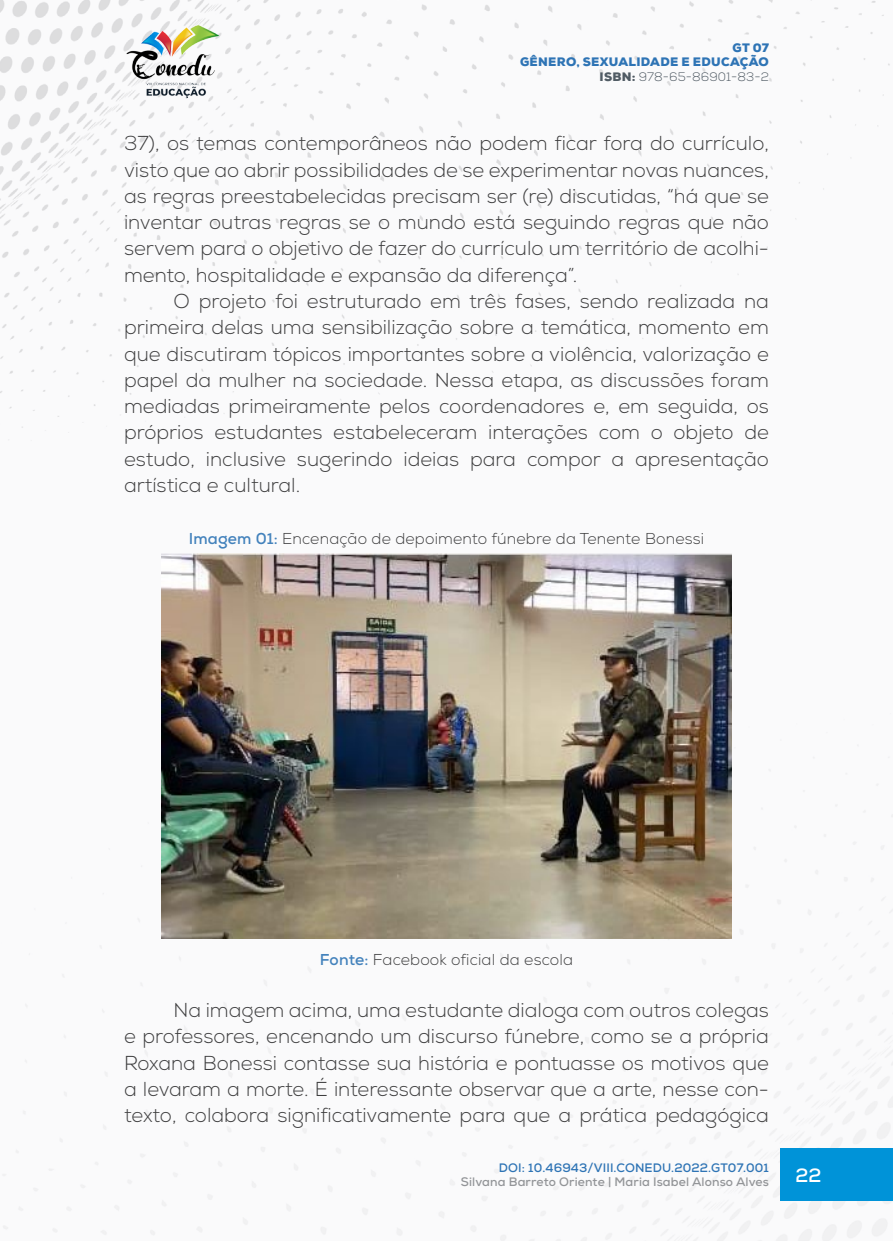
<style>
.page{position:relative;width:893px;height:1241px;background:#fff}
.page>*{position:absolute;margin:0;border:0;box-sizing:border-box;transform-origin:0 0}
._8_CORPO{font:300 20.12px/26.2px "Nexa";color:#3e3e3f;text-align:justify}
.t1{font:700 19.25px "Nexa";color:#fff}
._11_LEGENDAS{font:300 15.75px "Nexa";letter-spacing:.01em;color:#3e3e3f}
._12_FONTES{font:300 15.75px "Nexa";letter-spacing:.01em;color:#3e3e3f}
.t2{font:900 12.25px/14.7px "Nexa";letter-spacing:.025em;color:#2e74b5;text-align:right}
.t3{font:700 12.25px "Nexa";letter-spacing:.01em;color:#939598}
.t4{font:700 12.25px "Nexa";letter-spacing:.01em;color:#2e74b5}
.s1{color:#505b64}
.s2{font-weight:300;color:#505b64}
.s3{font-weight:700;color:#4382bc}
</style>
<div class="page">
<img style="left:0;top:0;width:893px;height:1240px">
<div style="left:781px;top:1148px;width:112px;height:52px;background:#0093d8"></div>
<img style="left:124px;top:25px;width:98px;height:74px">
<img style="left:161px;top:553px;width:571px;height:385px">
<p class="t2" style="left:520px;top:40px;width:250px">GT 07<br>GÊNERO, SEXUALIDADE E EDUCAÇÃO<br><span class="s1">ISBN:</span> <span class="s2">978-65-86901-83-2</span></p>
<p class="_8_CORPO" style="left:124px;top:131px;width:646px">37), os temas contemporâneos não podem ficar fora do currículo, visto que ao abrir possibilidades de se experimentar novas nuances, as regras preestabelecidas precisam ser (re) discutidas, “há que se inventar outras regras se o mundo está seguindo regras que não servem para o objetivo de fazer do currículo um território de acolhi&shy;mento, hospitalidade e expansão da diferença”.</p>
<p class="_8_CORPO" style="left:124px;top:288px;width:646px;text-indent:50px">O projeto foi estruturado em três fases, sendo realizada na primeira delas uma sensibilização sobre a temática, momento em que discutiram tópicos importantes sobre a violência, valorização e papel da mulher na sociedade. Nessa etapa, as discussões foram mediadas primeiramente pelos coordenadores e, em seguida, os próprios estudantes estabeleceram interações com o objeto de estudo, inclusive sugerindo ideias para compor a apresentação artística e cultural.</p>
<p class="_11_LEGENDAS" style="left:189px;top:529px;width:517px"><span class="s3">Imagem 01:</span> Encenação de depoimento fúnebre da Tenente Bonessi</p>
<p class="_12_FONTES" style="left:320px;top:949px;width:255px"><span class="s3">Fonte:</span> Facebook oficial da escola</p>
<p class="_8_CORPO" style="left:124px;top:997px;width:646px;text-indent:50px">Na imagem acima, uma estudante dialoga com outros colegas e professores, encenando um discurso fúnebre, como se a própria Roxana Bonessi contasse sua história e pontuasse os motivos que a levaram a morte. É interessante observar que a arte, nesse con&shy;texto, colabora significativamente para que a prática pedagógica</p>
<p class="t4" style="left:499px;top:1159px;width:272px">DOI: 10.46943/VIII.CONEDU.2022.GT07.001</p>
<p class="t3" style="left:461px;top:1173px;width:309px">Silvana Barreto Oriente | Maria Isabel Alonso Alves</p>
<p class="t1" style="left:796px;top:1162px;width:27px">22</p>
</div>
